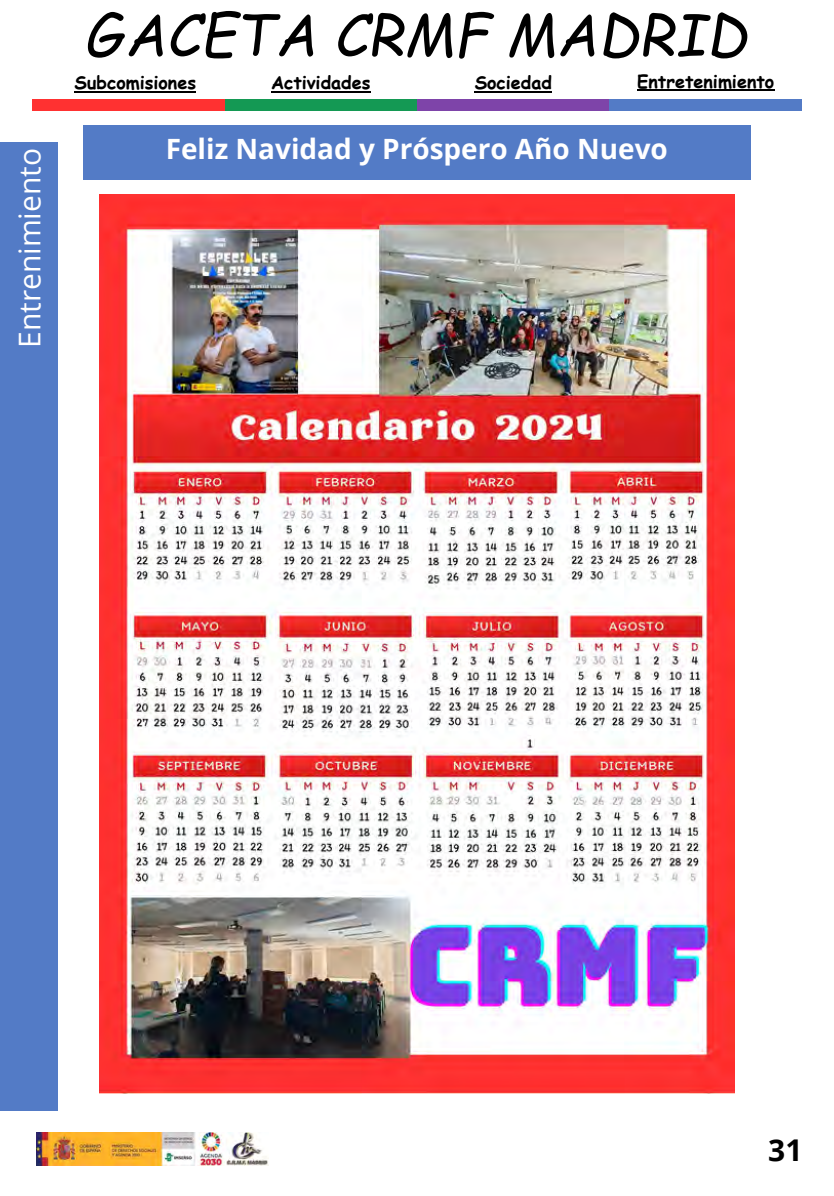
<style>
.page{position:relative;width:834px;height:1196px;background:#fff}
.page>*{position:absolute;margin:0;border:0;box-sizing:border-box;transform-origin:0 0}
.t1{font:italic 57px "Comic Sans MS";color:#000}
.t2{font:30px "Open Sans";color:#fff}
.t3{font:700 30px "Open Sans";color:#000}
.t4{font:700 28px "Open Sans";color:#fff}
.t5{font:700 18px "Comic Sans MS";color:#000}
</style>
<div class="page">
<div style="left:225px;top:99px;width:192px;height:12px;background:#149954"></div>
<div style="left:417px;top:99px;width:192px;height:12px;background:#7e44a9"></div>
<div style="left:609px;top:99px;width:193px;height:12px;background:#537bc6"></div>
<div style="left:32px;top:99px;width:193px;height:12px;background:#ff3131"></div>
<div style="left:0;top:142px;width:58px;height:968px;background:#537bc6"></div>
<div style="left:83px;top:125px;width:668px;height:54px;background:#537bc6"></div>
<img style="left:36px;top:1132px;width:233px;height:33px">
<img style="left:100px;top:194px;width:635px;height:899px">
<hr style="left:475px;top:91px;width:77px;height:1px;background:#000">
<hr style="left:637px;top:90px;width:137px;height:1px;background:#000">
<hr style="left:271px;top:91px;width:100px;height:1px;background:#000">
<hr style="left:75px;top:91px;width:121px;height:1px;background:#000">
<p class="t2" style="left:8px;top:348px;width:201px;rotate:-90deg">Entrenimiento</p>
<p class="t1" style="left:86px;top:-7px;width:663px">GACETA CRMF MADRID</p>
<p class="t5" style="left:75px;top:70px;width:123px">Subcomisiones</p>
<p class="t5" style="left:271px;top:70px;width:101px">Actividades</p>
<p class="t5" style="left:475px;top:70px;width:79px">Sociedad</p>
<p class="t5" style="left:637px;top:68px;width:139px">Entretenimiento</p>
<p class="t4" style="left:166px;top:129px;width:503px">Feliz Navidad y Próspero Año Nuevo</p>
<p class="t3" style="left:768px;top:1128px;width:36px">31</p>
</div>
